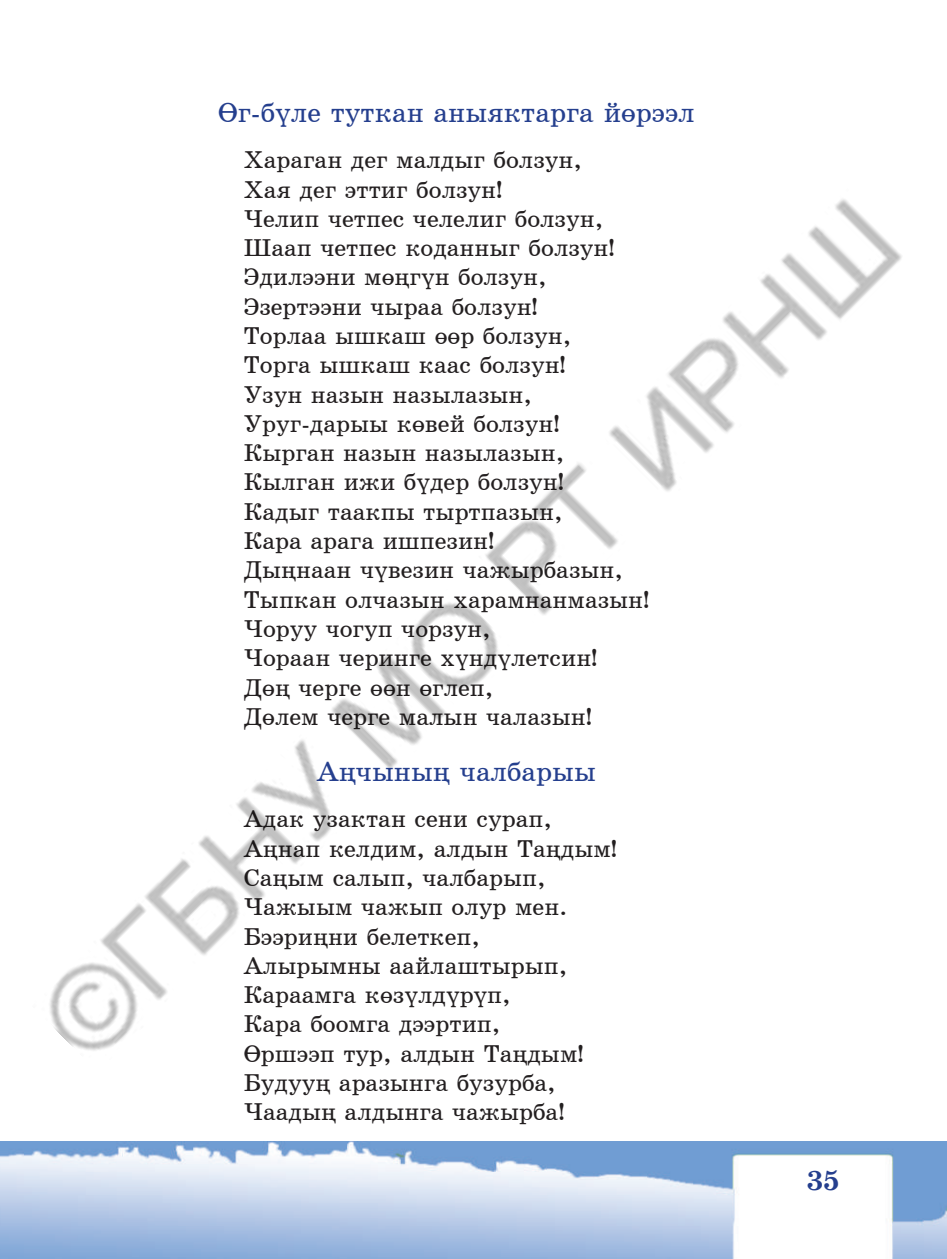
<style>
.page{position:relative;width:947px;height:1259px;background:#fff}
.page>*{position:absolute;margin:0;border:0;box-sizing:border-box;transform-origin:0 0}
.t1{font:28px "TT School Book Normal";color:#253f8e}
.t2{font:700 28px "TT School";color:#253f8e}
.t3{font:24.4px/29.2px "TT School Book Normal";color:#231f20}
</style>
<div class="page">
<img style="left:0;top:1141px;width:946px;height:118px">
<img style="left:50px;top:199px;width:852px;height:852px">
<p class="t1" style="left:218px;top:97px;width:478px">+г-б\ле туткан аныяктарга й=рээл</p>
<p class="t3" style="left:244px;top:145px;width:407px">Хараган дег малдыг болзун,<br>Хая дег эттиг болзун!<br>Челип четпес челелиг болзун,<br>Шаап четпес коданныг болзун!<br>Эдилээни м=ёг\н болзун,<br>Эзертээни чыраа болзун!<br>Торлаа ышкаш ==р болзун,<br>Торга ышкаш каас болзун!<br>Узун назын назылазын,<br>Уруг-дарыы к=вей болзун!<br>Кырган назын назылазын,<br>Кылган ижи б\дер болзун!<br>Кадыг таакпы тыртпазын,<br>Кара арага ишпезин!<br>Дыёнаан ч\везин чажырбазын,<br>Тыпкан олчазын харамнанмазын!<br>Чоруу чогуп чорзун,<br>Чораан черинге х\нд\летсин!<br>Д=ё черге ==н =глеп,<br>Д=лем черге малын чалазын!</p>
<p class="t1" style="left:317px;top:756px;width:281px">Аёчыныё чалбарыы</p>
<p class="t3" style="left:244px;top:804px;width:375px">Адак узактан сени сурап,<br>Аёнап келдим, алдын Таёдым!<br>Саёым салып, чалбарып,<br>Чажыым чажып олур мен.<br>Бээриёни белеткеп,<br>Алырымны аайлаштырып,<br>Караамга к=з\лд\р\п,<br>Кара боомга дээртип,<br>+ршээп тур, алдын Таёдым!<br>Будууё аразынга бузурба,<br>Чаадыё алдынга чажырба!</p>
<p class="t2" style="left:807px;top:1165px;width:34px">35</p>
</div>
